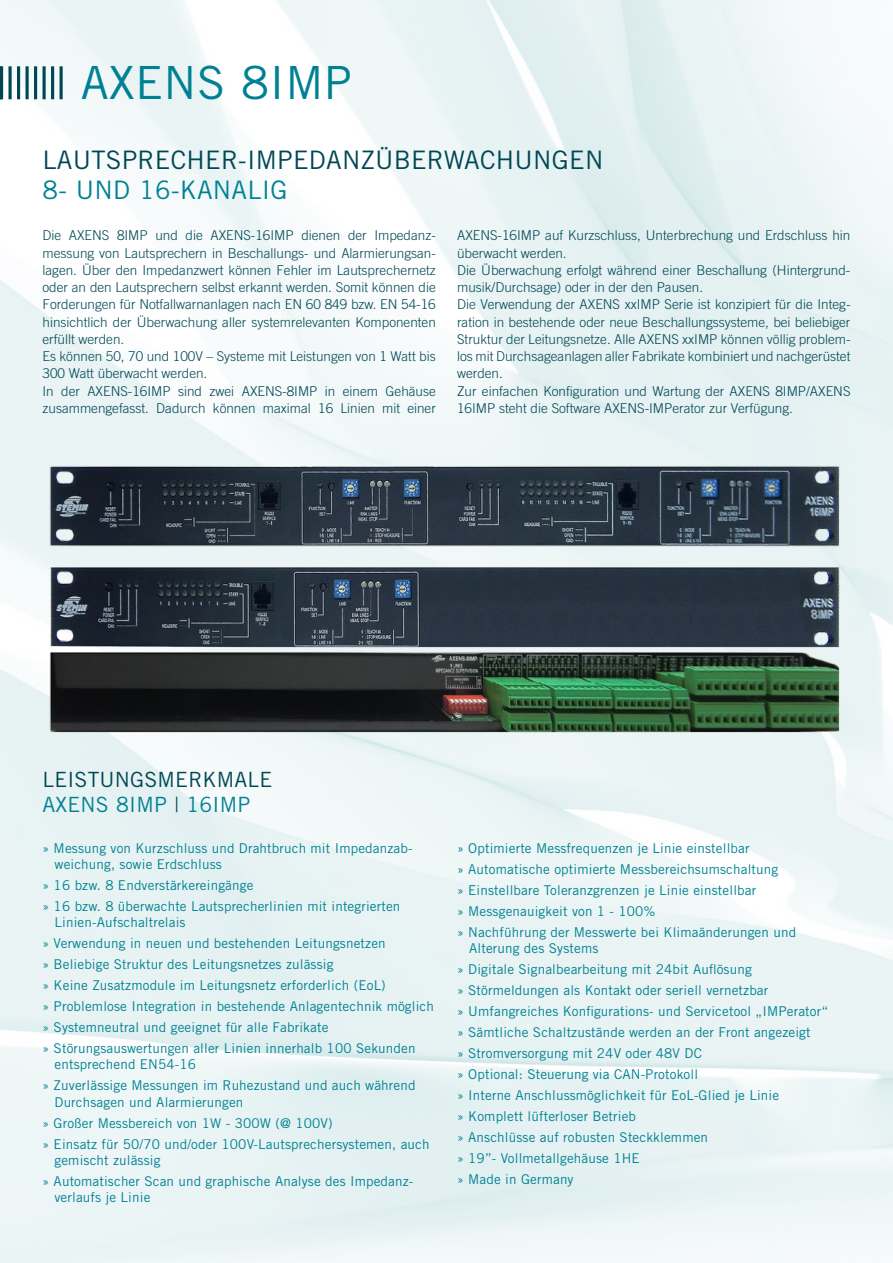
<style>
.page{position:relative;width:893px;height:1263px;background:#fff}
.page>*{position:absolute;margin:0;border:0;box-sizing:border-box;transform-origin:0 0}
.t1{font:45.75px "Trade Gothic";letter-spacing:.01em;color:#008193}
.t2{font:25.5px "Trade Gothic";letter-spacing:.01em;color:#004754}
.t3{font:25.5px "Trade Gothic";letter-spacing:.01em;color:#008193}
.t4{font:21px/25.2px "Trade Gothic";letter-spacing:.01em;color:#004754}
.t5{font:13.5px/21px "Trade Gothic";letter-spacing:.01em;color:#008193}
.t6{font:300 13.5px/17.2px "Trade Gothic";color:#004754}
.s1{color:#008193}
.s2{font-weight:300}
</style>
<div class="page">
<hr style="left:0;top:66px;width:3px;height:33px;background:#004754">
<hr style="left:9px;top:66px;width:3px;height:33px;background:#004754">
<hr style="left:17px;top:66px;width:3px;height:33px;background:#004754">
<hr style="left:26px;top:66px;width:3px;height:33px;background:#004754">
<hr style="left:34px;top:66px;width:3px;height:33px;background:#004754">
<hr style="left:43px;top:66px;width:3px;height:33px;background:#004754">
<hr style="left:51px;top:66px;width:3px;height:33px;background:#004754">
<hr style="left:60px;top:66px;width:3px;height:33px;background:#004754">
<img style="left:0;top:465px;width:887px;height:83px">
<img style="left:0;top:564px;width:887px;height:85px">
<img style="left:0;top:649px;width:887px;height:88px">
<h1 class="t1" style="left:81px;top:55px;width:273px">AXENS 8IMP</h1>
<h2 class="t2" style="left:43px;top:144px;width:562px">LAUTSPRECHER-IMPEDANZÜBERWACHUNGEN</h2>
<h2 class="t3" style="left:43px;top:175px;width:247px">8- UND 16-KANALIG</h2>
<p class="t6" style="left:43px;top:227px;width:395px">Die AXENS 8IMP und die AXENS-16IMP dienen der Impedanz&shy;messung von Lautsprechern in Beschallungs- und Alarmierungsan&shy;lagen. Über den Impedanzwert können Fehler im Lautsprechernetz oder an den Lautsprechern selbst erkannt werden. Somit können die Forderungen für Notfallwarnanlagen nach EN 60 849 bzw. EN 54-16 hinsichtlich der Überwachung aller systemrelevanten Komponenten erfüllt werden.<br>Es können 50, 70 und 100V – Systeme mit Leistungen von 1 Watt bis 300 Watt überwacht werden.<br>In der AXENS-16IMP sind zwei AXENS-8IMP in einem Gehäuse zusammengefasst. Dadurch können maximal 16 Linien mit einer</p>
<p class="t6" style="left:457px;top:227px;width:395px">AXENS-16IMP auf Kurzschluss, Unterbrechung und Erdschluss hin überwacht werden.<br>Die Überwachung erfolgt während einer Beschallung (Hintergrund&shy;musik/Durchsage) oder in der den Pausen.<br>Die Verwendung der AXENS xxIMP Serie ist konzipiert für die Integ&shy;ration in bestehende oder neue Beschallungssysteme, bei beliebiger Struktur der Leitungsnetze. Alle AXENS xxIMP können völlig problem&shy;los mit Durchsageanlagen aller Fabrikate kombiniert und nachgerüstet werden.<br>Zur einfachen Konfiguration und Wartung der AXENS 8IMP/AXENS 16IMP steht die Software AXENS-IMPerator zur Verfügung.</p>
<h3 class="t4" style="left:43px;top:766px;width:231px">LEISTUNGSMERKMALE<br><span class="s1">AXENS 8IMP</span> <span class="s2">|</span> <span class="s1">16IMP</span></h3>
<p class="t5" style="left:55px;top:840px;width:360px;line-height:16.2px;text-indent:-12px">» Messung von Kurzschluss und Drahtbruch mit Impedanzab&shy;weichung, sowie Erdschluss</p>
<p class="t5" style="left:43px;top:874px;width:359px">» 16 bzw. 8 Endverstärkereingänge<br>» 16 bzw. 8 überwachte Lautsprecherlinien mit integrierten</p>
<p class="t5" style="left:43px;top:912px;width:393px;text-indent:12px">Linien-Aufschaltrelais<br>» Verwendung in neuen und bestehenden Leitungsnetzen<br>» Beliebige Struktur des Leitungsnetzes zulässig<br>» Keine Zusatzmodule im Leitungsnetz erforderlich (EoL)<br>» Problemlose Integration in bestehende Anlagentechnik möglich » Systemneutral und geeignet für alle Fabrikate<br>» Störungsauswertungen aller Linien innerhalb 100 Sekunden</p>
<p class="t5" style="left:43px;top:1054px;width:375px;text-indent:12px">entsprechend EN54-16<br>» Zuverlässige Messungen im Ruhezustand und auch während</p>
<p class="t5" style="left:43px;top:1091px;width:389px;text-indent:12px">Durchsagen und Alarmierungen<br>» Großer Messbereich von 1W - 300W (@ 100V)<br>» Einsatz für 50/70 und/oder 100V-Lautsprechersystemen, auch</p>
<p class="t5" style="left:43px;top:1149px;width:372px;text-indent:12px">gemischt zulässig<br>» Automatischer Scan und graphische Analyse des Impedanz-</p>
<p class="t5" style="left:55px;top:1186px;width:97px">verlaufs je Linie</p>
<p class="t5" style="left:457px;top:837px;width:341px">» Optimierte Messfrequenzen je Linie einstellbar<br>» Automatische optimierte Messbereichsumschaltung<br>» Einstellbare Toleranzgrenzen je Linie einstellbar<br>» Messgenauigkeit von 1 - 100%<br>» Nachführung der Messwerte bei Klimaänderungen und</p>
<p class="t5" style="left:457px;top:937px;width:373px;text-indent:12px">Alterung des Systems<br>» Digitale Signalbearbeitung mit 24bit Auflösung<br>» Störmeldungen als Kontakt oder seriell vernetzbar<br>» Umfangreiches Konfigurations- und Servicetool „IMPerator“ » Sämtliche Schaltzustände werden an der Front angezeigt<br>» Stromversorgung mit 24V oder 48V DC<br>» Optional: Steuerung via CAN-Protokoll<br>» Interne Anschlussmöglichkeit für EoL-Glied je Linie<br>» Komplett lüfterloser Betrieb<br>» Anschlüsse auf robusten Steckklemmen<br>» 19”- Vollmetallgehäuse 1HE<br>» Made in Germany</p>
</div>
